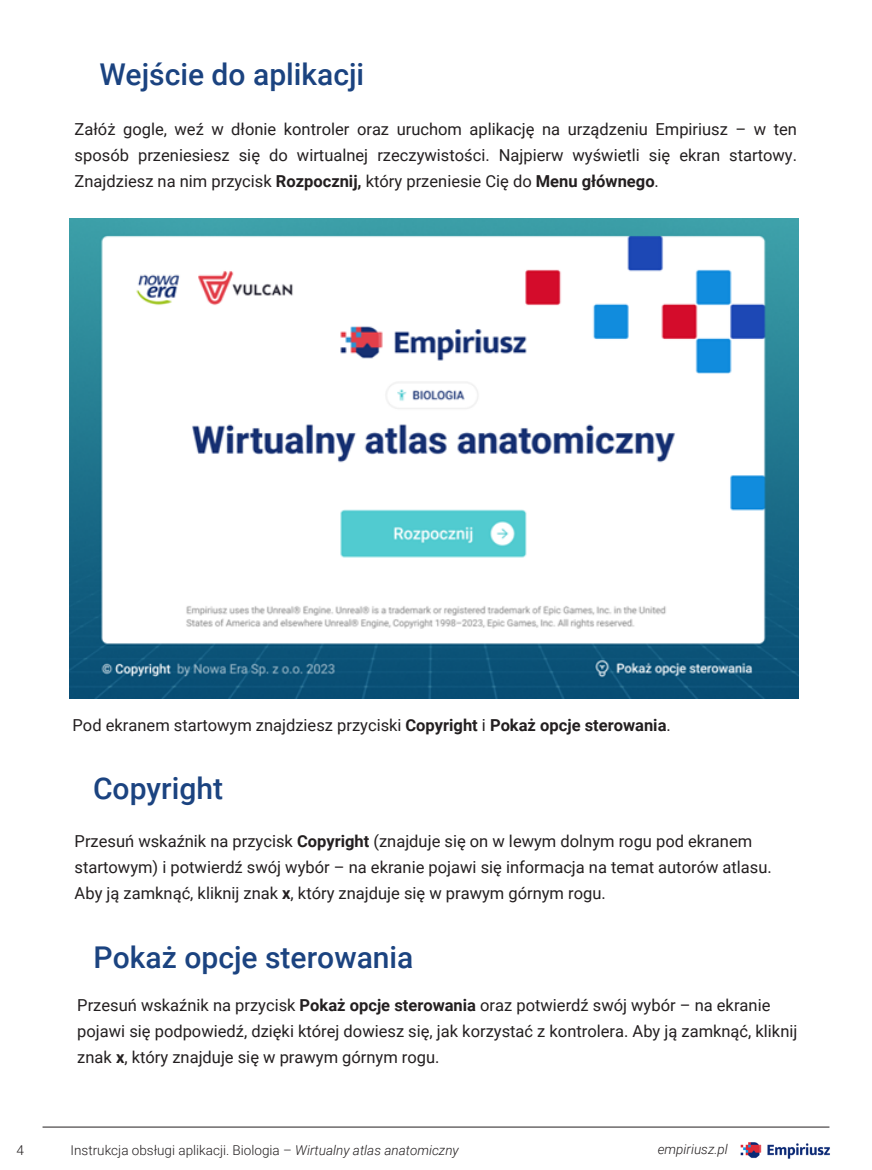
<style>
.page{position:relative;width:872px;height:1170px;background:#fff}
.page>*{position:absolute;margin:0;border:0;box-sizing:border-box;transform-origin:0 0}
.t1{font:500 30px "Roboto";color:#1b4380}
.t2{font:16.5px/25.8px "Roboto";color:#231f20}
.t3{font:300 13.5px "Roboto";color:#231f20}
.t4{font:italic 300 13.5px "Roboto";color:#231f20}
.s1{font-weight:700}
.s2{font-style:italic}
</style>
<div class="page">
<hr style="left:43px;top:1126px;width:786px;height:1px;background:#231f20">
<img style="left:740px;top:1142px;width:90px;height:17px">
<img style="left:69px;top:218px;width:730px;height:480px">
<p class="t1" style="left:100px;top:53px;width:266px">Wejście do aplikacji</p>
<p class="t2" style="left:75px;top:116px;width:724px;text-align:justify">Załóż gogle, weź w dłonie kontroler oraz uruchom aplikację na urządzeniu Empiriusz – w ten sposób przeniesiesz się do wirtualnej rzeczywistości. Najpierw wyświetli się ekran startowy.<br>Znajdziesz na nim przycisk <span class="s1">Rozpocznij,</span> który przeniesie Cię do <span class="s1">Menu głównego</span>.</p>
<p class="t2" style="left:73px;top:712px;width:600px">Pod ekranem startowym znajdziesz przyciski <span class="s1">Copyright</span> i <span class="s1">Pokaż opcje sterowania</span>.</p>
<p class="t1" style="left:93px;top:766px;width:132px">Copyright</p>
<p class="t2" style="left:75px;top:827px;width:698px">Przesuń wskaźnik na przycisk <span class="s1">Copyright</span> (znajduje się on w lewym dolnym rogu pod ekranem startowym) i potwierdź swój wybór – na ekranie pojawi się informacja na temat autorów atlasu.<br>Aby ją zamknąć, kliknij znak <span class="s1">x</span>, który znajduje się w prawym górnym rogu.</p>
<p class="t1" style="left:94px;top:935px;width:321px">Pokaż opcje sterowania</p>
<p class="t2" style="left:77px;top:991px;width:721px">Przesuń wskaźnik na przycisk <span class="s1">Pokaż opcje sterowania</span> oraz potwierdź swój wybór – na ekranie pojawi się podpowiedź, dzięki której dowiesz się, jak korzystać z kontrolera. Aby ją zamknąć, kliknij znak <span class="s1">x</span>, który znajduje się w prawym górnym rogu.</p>
<p class="t3" style="left:17px;top:1140px;width:9px">4</p>
<p class="t3" style="left:71px;top:1140px;width:390px">Instrukcja obsługi aplikacji. Biologia – <span class="s2">Wirtualny atlas anatomiczny</span></p>
<p class="t4" style="left:657px;top:1139px;width:72px">empiriusz.pl</p>
</div>
